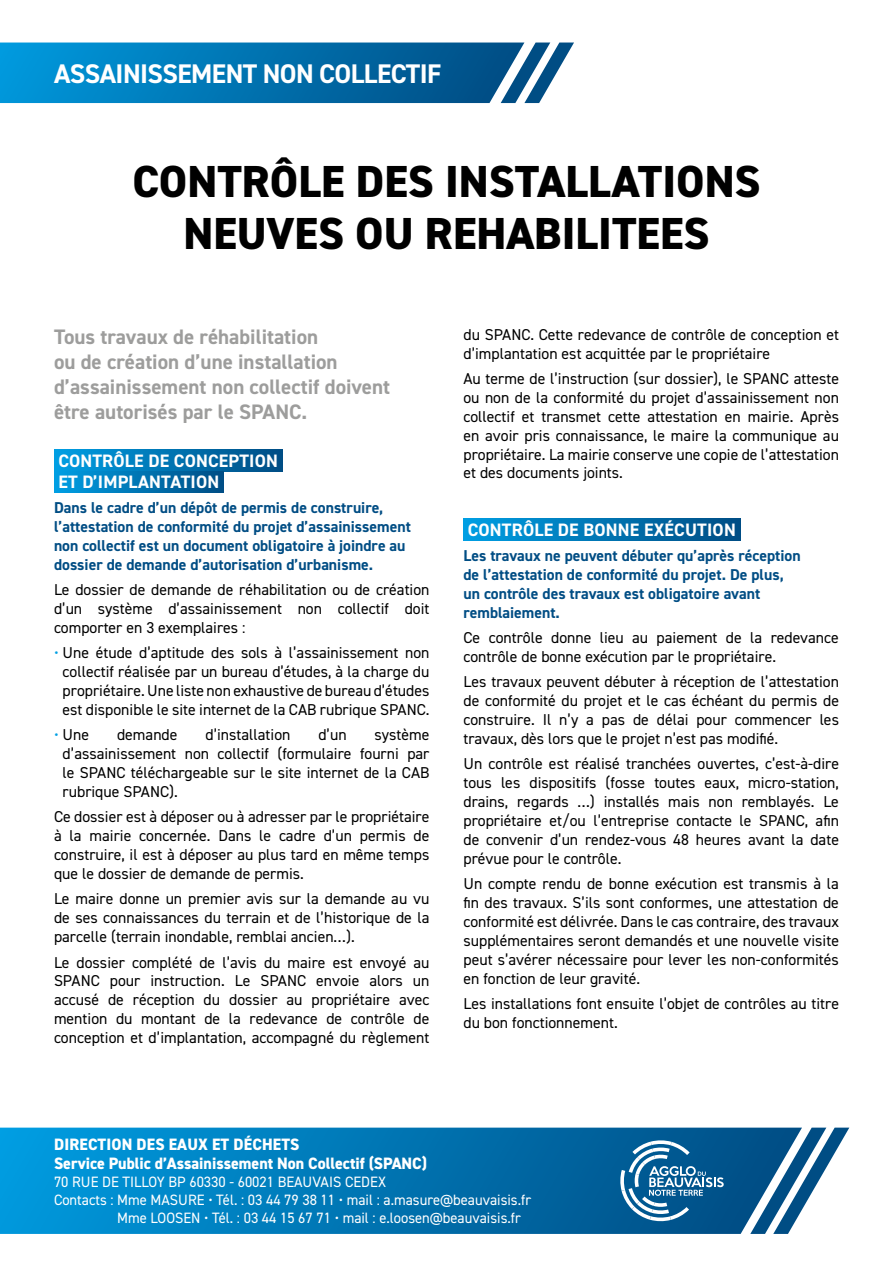
<style>
.page{position:relative;width:893px;height:1263px;background:#fff}
.page>*{position:absolute;margin:0;border:0;box-sizing:border-box;transform-origin:0 0}
.t1{font:800 45px/52.5px "DIN2014";color:#000;text-align:center}
.t2{font:700 27px "DIN2014";letter-spacing:-.02em;color:#fff}
.t3{font:700 21px/25.2px "DIN2014";color:#9d9d9c}
.t4{font:700 18px/21.6px "DIN2014";letter-spacing:.01em;color:#fff}
.t5{font:800 16.5px/19.8px "DIN2014";color:#fff}
.t6{font:15.75px/18.9px "DIN2014";color:#000;text-align:justify}
.t7{font:700 15.75px/18.9px "DIN2014";color:#004d84}
.t8{font:15px "DIN2014";color:#fff}
.s1{color:#009fe3}
</style>
<div class="page">
<svg style="left:0;top:1127px;width:750px;height:107px;background:#0279b7"></svg>
<svg style="left:750px;top:1127px;width:99px;height:107px"></svg>
<div style="left:54px;top:449px;width:228px;height:22px;background:linear-gradient(to right,#009fe3,#004d85)"></div>
<div style="left:54px;top:471px;width:170px;height:22px;background:linear-gradient(to right,#009ee3,#004d85)"></div>
<div style="left:463px;top:519px;width:277px;height:22px;background:linear-gradient(to right,#009fe3,#004d84)"></div>
<svg style="left:620px;top:1140px;width:104px;height:81px;background:#397ca8"></svg>
<svg style="left:0;top:43px;width:574px;height:60px;background:#1079b2"></svg>
<h2 class="t2" style="left:54px;top:56px;width:389px">ASSAINISSEMENT NON COLLECTIF</h2>
<h1 class="t1" style="left:132px;top:155px;width:630px">CONTRÔLE DES INSTALLATIONS<br>NEUVES OU REHABILITEES</h1>
<h3 class="t3" style="left:54px;top:324px;width:338px">Tous travaux de réhabilitation<br>ou de création d’une installation d’assainissement non collectif doivent être autorisés par le SPANC.</h3>
<p class="t4" style="left:58px;top:449px;width:221px">CONTRÔLE DE CONCEPTION<br>ET D’IMPLANTATION</p>
<p class="t7" style="left:54px;top:498px;width:358px">Dans le cadre d’un dépôt de permis de construire, l’attestation de conformité du projet d’assainissement non collectif est un document obligatoire à joindre au dossier de demande d’autorisation d’urbanisme.</p>
<p class="t6" style="left:54px;top:580px;width:377px">Le dossier de demande de réhabilitation ou de création d’un système d’assainissement non collectif doit comporter en 3 exemplaires :</p>
<p class="t6" style="left:54px;top:643px;width:377px;text-align:center"><span class="s1">•</span> Une étude d’aptitude des sols à l’assainissement non collectif réalisée par un bureau d’études, à la charge du propriétaire. Une liste non exhaustive de bureau d’études est disponible le site internet de la CAB rubrique SPANC.</p>
<p class="t6" style="left:54px;top:725px;width:37px"><span class="s1">•</span> Une</p>
<p class="t6" style="left:117px;top:725px;width:62px">demande</p>
<p class="t6" style="left:205px;top:725px;width:87px">d’installation</p>
<p class="t6" style="left:318px;top:725px;width:30px">d’un</p>
<p class="t6" style="left:63px;top:725px;width:368px;text-indent:312px">système d’assainissement non collectif (formulaire fourni par le SPANC téléchargeable sur le site internet de la CAB rubrique SPANC).</p>
<p class="t6" style="left:54px;top:807px;width:377px">Ce dossier est à déposer ou à adresser par le propriétaire à la mairie concernée. Dans le cadre d’un permis de construire, il est à déposer au plus tard en même temps que le dossier de demande de permis.</p>
<p class="t6" style="left:54px;top:889px;width:377px">Le maire donne un premier avis sur la demande au vu de ses connaissances du terrain et de l’historique de la parcelle (terrain inondable, remblai ancien…).</p>
<p class="t6" style="left:54px;top:952px;width:377px">Le dossier complété de l’avis du maire est envoyé au SPANC pour instruction. Le SPANC envoie alors un accusé de réception du dossier au propriétaire avec mention du montant de la redevance de contrôle de conception et d’implantation, accompagné du règlement</p>
<p class="t6" style="left:463px;top:325px;width:377px">du SPANC. Cette redevance de contrôle de conception et d’implantation est acquittée par le propriétaire</p>
<p class="t6" style="left:463px;top:369px;width:377px">Au terme de l’instruction (sur dossier), le SPANC atteste ou non de la conformité du projet d’assainissement non collectif et transmet cette attestation en mairie. Après en avoir pris connaissance, le maire la communique au propriétaire. La mairie conserve une copie de l’attestation et des documents joints.</p>
<p class="t4" style="left:468px;top:519px;width:269px">CONTRÔLE DE BONNE EXÉCUTION</p>
<p class="t7" style="left:463px;top:546px;width:339px">Les travaux ne peuvent débuter qu’après réception de l’attestation de conformité du projet. De plus, un contrôle des travaux est obligatoire avant remblaiement.</p>
<p class="t6" style="left:463px;top:628px;width:377px">Ce contrôle donne lieu au paiement de la redevance contrôle de bonne exécution par le propriétaire.</p>
<p class="t6" style="left:463px;top:672px;width:377px">Les travaux peuvent débuter à réception de l’attestation de conformité du projet et le cas échéant du permis de construire. Il n’y a pas de délai pour commencer les travaux, dès lors que le projet n’est pas modifié.</p>
<p class="t6" style="left:463px;top:754px;width:377px">Un contrôle est réalisé tranchées ouvertes, c’est-à-dire tous les dispositifs (fosse toutes eaux, micro-station, drains, regards …) installés mais non remblayés. Le propriétaire et/ou l’entreprise contacte le SPANC, afin de convenir d’un rendez-vous 48 heures avant la date prévue pour le contrôle.</p>
<p class="t6" style="left:463px;top:874px;width:377px">Un compte rendu de bonne exécution est transmis à la fin des travaux. S’ils sont conformes, une attestation de conformité est délivrée. Dans le cas contraire, des travaux supplémentaires seront demandés et une nouvelle visite peut s’avérer nécessaire pour lever les non-conformités en fonction de leur gravité.</p>
<p class="t6" style="left:463px;top:994px;width:377px">Les installations font ensuite l’objet de contrôles au titre du bon fonctionnement.</p>
<p class="t5" style="left:54px;top:1134px;width:374px">DIRECTION DES EAUX ET DÉCHETS<br>Service Public d’Assainissement Non Collectif (SPANC)</p>
<p class="t8" style="left:54px;top:1173px;width:334px">70 RUE DE TILLOY BP 60330 - 60021 BEAUVAIS CEDEX</p>
<p class="t8" style="left:54px;top:1191px;width:479px">Contacts : Mme MASURE • Tél. : 03 44 79 38 11 • mail : a.masure@beauvaisis.fr</p>
<p class="t8" style="left:117px;top:1209px;width:405px">Mme LOOSEN • Tél. : 03 44 15 67 71 • mail : e.loosen@beauvaisis.fr</p>
</div>
